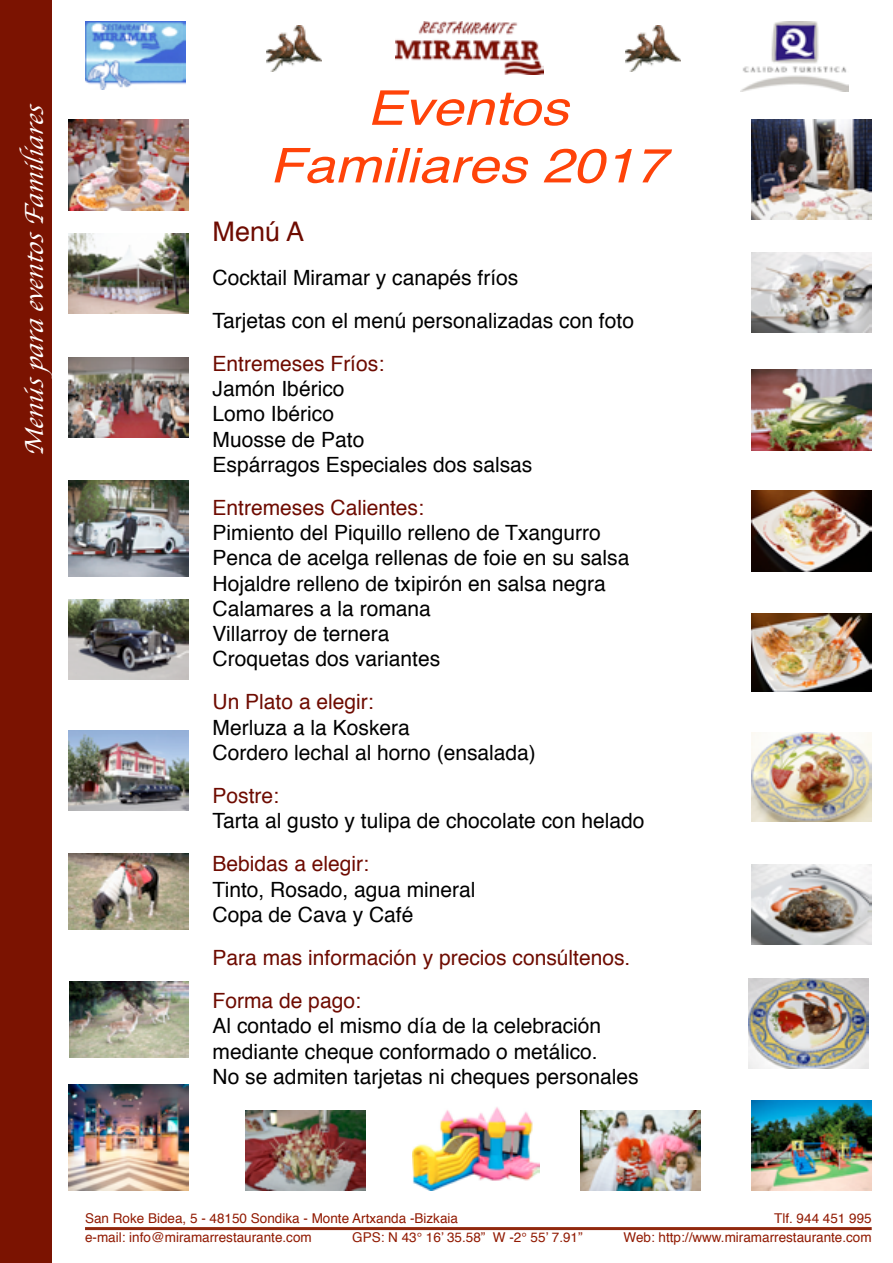
<style>
.page{position:relative;width:893px;height:1263px;background:#fff}
.page>*{position:absolute;margin:0;border:0;box-sizing:border-box;transform-origin:0 0}
.t1{font:italic 48px/57.6px "Helvetica";color:#ff4309;text-align:center;scale:1.16 1}
.t2{font:italic 27px "Apple Chancery";color:#fff}
.t3{font:27px "Helvetica";color:#6e0b01}
.t4{font:21px/25.2px "Helvetica";color:#000}
.t5{font:21px/43.2px "Helvetica";color:#6e0b01}
.t6{font:13.5px "Helvetica";color:#911a02}
</style>
<div class="page">
<img style="left:85px;top:21px;width:100px;height:68px">
<img style="left:741px;top:21px;width:107px;height:70px">
<img style="left:395px;top:21px;width:148px;height:53px">
<hr style="left:85px;top:1227px;width:787px;height:3px;background:#91280e">
<img style="left:266px;top:26px;width:56px;height:45px">
<img style="left:625px;top:26px;width:55px;height:45px">
<img style="left:752px;top:252px;width:120px;height:80px">
<img style="left:752px;top:490px;width:120px;height:82px">
<img style="left:752px;top:614px;width:120px;height:78px">
<img style="left:748px;top:978px;width:120px;height:91px">
<img style="left:752px;top:733px;width:120px;height:88px">
<img style="left:752px;top:864px;width:120px;height:80px">
<img style="left:751px;top:119px;width:121px;height:100px">
<img style="left:246px;top:1110px;width:120px;height:81px">
<img style="left:752px;top:370px;width:120px;height:80px">
<img style="left:68px;top:119px;width:120px;height:91px">
<img style="left:68px;top:234px;width:120px;height:80px">
<img style="left:68px;top:357px;width:120px;height:80px">
<img style="left:68px;top:480px;width:120px;height:96px">
<img style="left:68px;top:600px;width:120px;height:80px">
<img style="left:68px;top:730px;width:120px;height:80px">
<img style="left:69px;top:981px;width:119px;height:77px">
<img style="left:68px;top:1085px;width:120px;height:106px">
<img style="left:581px;top:1110px;width:120px;height:81px">
<img style="left:752px;top:1101px;width:120px;height:90px">
<img style="left:412px;top:1107px;width:127px;height:84px">
<img style="left:69px;top:853px;width:119px;height:77px">
<div style="left:0;top:0;width:51px;height:1263px;background:#7b1301"></div>
<p class="t2" style="left:12px;top:457px;width:362px;rotate:-90deg">MenúsparaeventosFamiliares</p>
<h1 class="t1" style="left:270px;top:80px;width:343px">Eventos<br>Familiares 2017</h1>
<p class="t3" style="left:213px;top:211px;width:93px">Menú A</p>
<p class="t4" style="left:213px;top:256px;width:423px;line-height:43.2px">Cocktail Miramar y canapés fríos<br>Tarjetas con el menú personalizadas con foto</p>
<p class="t5" style="left:213px;top:343px;width:173px">Entremeses Fríos:</p>
<p class="t4" style="left:213px;top:377px;width:321px">Jamón Ibérico<br>Lomo Ibérico<br>Muosse de Pato<br>Espárragos Especiales dos salsas</p>
<p class="t5" style="left:213px;top:487px;width:213px">Entremeses Calientes:</p>
<p class="t4" style="left:213px;top:521px;width:418px">Pimiento del Piquillo relleno de Txangurro<br>Penca de acelga rellenas de foie en su salsa<br>Hojaldre relleno de txipirón en salsa negra<br>Calamares a la romana<br>Villarroy de ternera<br>Croquetas dos variantes</p>
<p class="t5" style="left:213px;top:681px;width:163px">Un Plato a elegir:</p>
<p class="t4" style="left:213px;top:715px;width:325px">Merluza a la Koskera<br>Cordero lechal al horno (ensalada)</p>
<p class="t5" style="left:213px;top:775px;width:68px">Postre:</p>
<p class="t4" style="left:213px;top:809px;width:433px">Tarta al gusto y tulipa de chocolate con helado</p>
<p class="t5" style="left:213px;top:843px;width:158px">Bebidas a elegir:</p>
<p class="t4" style="left:213px;top:877px;width:265px">Tinto, Rosado, agua mineral<br>Copa de Cava y Café</p>
<p class="t5" style="left:213px;top:937px;width:419px">Para mas información y precios consúltenos.<br>Forma de pago:</p>
<p class="t4" style="left:213px;top:1014px;width:428px">Al contado el mismo día de la celebración mediante cheque conformado o metálico.<br>No se admiten tarjetas ni cheques personales</p>
<p class="t6" style="left:85px;top:1208px;width:374px">San Roke Bidea, 5 - 48150 Sondika - Monte Artxanda -Bizkaia</p>
<p class="t6" style="left:774px;top:1208px;width:99px">Tlf. 944 451 995</p>
<p class="t6" style="left:85px;top:1226px;width:228px">e-mail: info@miramarrestaurante.com</p>
<p class="t6" style="left:352px;top:1226px;width:232px">GPS: N 43° 16’ 35.58” W -2° 55’ 7.91”</p>
<p class="t6" style="left:624px;top:1226px;width:250px">Web: http://www.miramarrestaurante.com</p>
</div>
